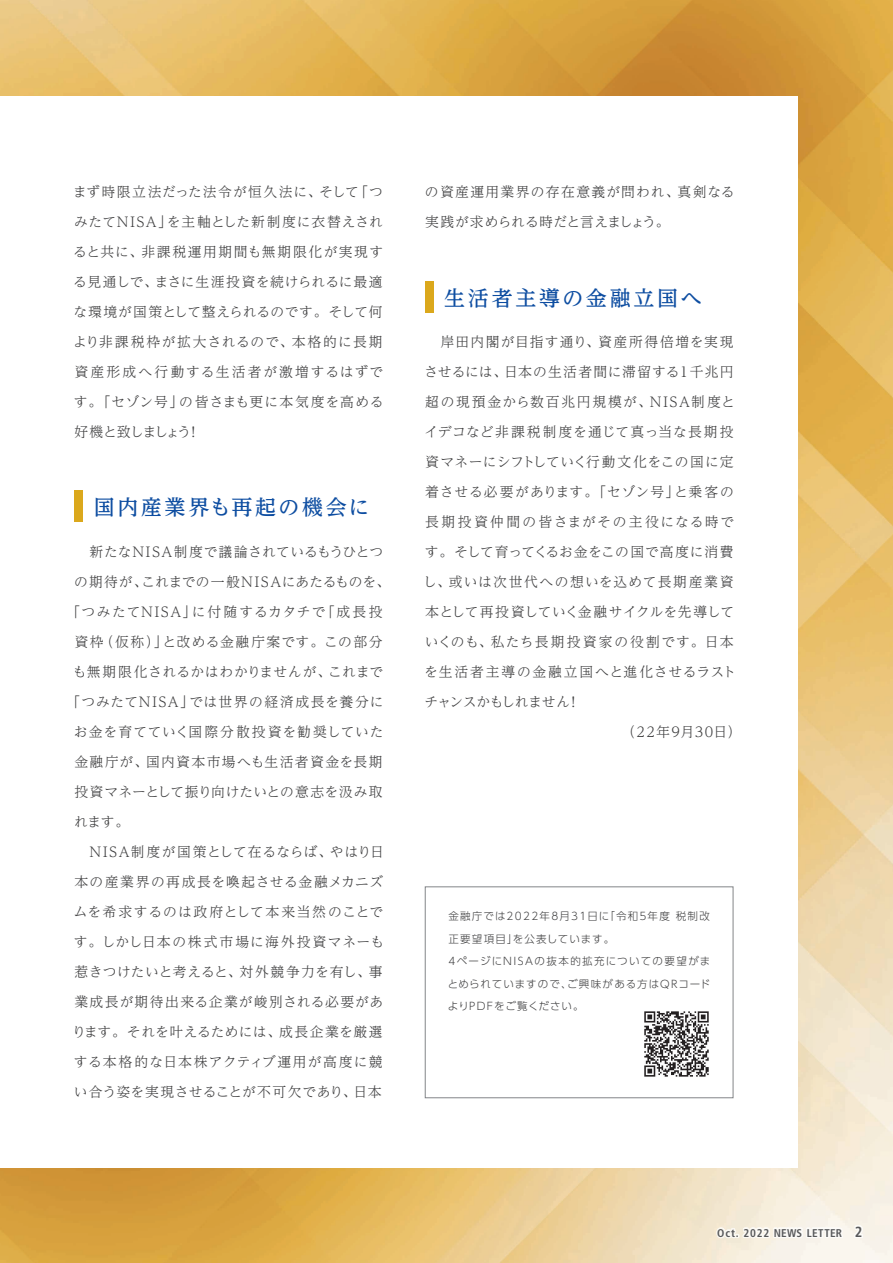
<style>
.page{position:relative;width:893px;height:1263px;background:#fff}
.page>*{position:absolute;margin:0;border:0;box-sizing:border-box;transform-origin:0 0}
.t1{font:500 21px "UD Reimin Pro";letter-spacing:.13em;color:#0d4da1}
.t2{font:700 condensed 14.7px "Frutiger";color:#57585a}
.t3{font:300 13.8px/30px "UD Reimin Pro";letter-spacing:.065em;color:#3e3e3f}
.t4{font:300 13.8px/30px "UD Reimin Pro";letter-spacing:.1em;color:#3e3e3f}
.t5{font:300 13.8px/30px "UD Reimin Pro";letter-spacing:.03em;color:#3e3e3f}
.t6{font:300 13.8px/30px "UD Reimin Pro";letter-spacing:.09em;color:#3e3e3f;text-align:right}
.t7{font:300 13.8px "UD Reimin Pro";letter-spacing:.025em;color:#3e3e3f}
.t8{font:300 13.8px "UD Reimin Pro";letter-spacing:.01em;color:#3e3e3f}
.t9{font:300 13.8px "UD Reimin Pro";letter-spacing:.12em;color:#3e3e3f}
.t10{font:300 13.8px "UD Reimin Pro";letter-spacing:.095em;color:#3e3e3f}
.t11{font:300 13.8px "UD Reimin Pro";letter-spacing:.13em;color:#3e3e3f}
.t12{font:300 13.8px "UD Reimin Pro";letter-spacing:.035em;color:#3e3e3f}
.t13{font:300 13.8px "UD Reimin Pro";letter-spacing:.105em;color:#3e3e3f}
.t14{font:300 13.8px "UD Reimin Pro";letter-spacing:.085em;color:#3e3e3f}
.t15{font:300 13.8px "UD Reimin Pro";letter-spacing:.04em;color:#3e3e3f}
.t16{font:300 13.8px "UD Reimin Pro";letter-spacing:-.03em;color:#3e3e3f}
.t17{font:300 13.8px "UD Reimin Pro";letter-spacing:-.065em;color:#3e3e3f}
.t18{font:300 13.8px "UD Reimin Pro";letter-spacing:-.145em;color:#3e3e3f}
.t19{font:700 condensed 11.25px "Frutiger";letter-spacing:.04em;color:#57585a}
.t20{font:300 10.5px/22.5px "UD Shin Go Pro";letter-spacing:.105em;color:#3e3e3f}
.t21{font:300 10.5px "UD Shin Go Pro";letter-spacing:.135em;color:#3e3e3f}
.t22{font:300 10.5px/22.5px "UD Shin Go Pro";letter-spacing:.08em;color:#3e3e3f}
</style>
<div class="page">
<img style="left:0;top:0;width:893px;height:1263px">
<div style="left:0;top:96px;width:797px;height:1071px;background:#fff"></div>
<div style="left:74px;top:490px;width:9px;height:32px;background:#dba81c"></div>
<div style="left:425px;top:281px;width:8px;height:32px;background:#dba81c"></div>
<div style="left:425px;top:886px;width:308px;height:212px;border:1px solid #838588"></div>
<img style="left:644px;top:1011px;width:65px;height:66px">
<svg style="left:716px;top:1227px;width:127px;height:11px"></svg>
<svg style="left:854px;top:1225px;width:9px;height:13px"></svg>
<p class="t3" style="left:167px;top:176px;width:218px;text-indent:-94px">まず時限立法だった法令が恒久法に、<br>を主軸とした新制度に衣替えされ</p>
<p class="t3" style="left:355px;top:176px;width:30px">「つ</p>
<p class="t3" style="left:319px;top:176px;width:41px">そして</p>
<p class="t3" style="left:74px;top:206px;width:99px">みたてNISA」</p>
<p class="t4" style="left:73px;top:236px;width:311px">ると共に、非課税運用期間も無期限化が実現す</p>
<p class="t15" style="left:155px;top:270px;width:229px">まさに生涯投資を続けられるに最適</p>
<p class="t3" style="left:73px;top:266px;width:86px">る見通しで、</p>
<p class="t7" style="left:74px;top:300px;width:311px">な環境が国策として整えられるのです。そして何</p>
<p class="t10" style="left:73px;top:331px;width:311px">より非課税枠が拡大されるので、本格的に長期</p>
<p class="t11" style="left:74px;top:361px;width:311px">資産形成へ行動する生活者が激増するはずで</p>
<p class="t3" style="left:179px;top:386px;width:206px">の皆さまも更に本気度を高める</p>
<p class="t3" style="left:74px;top:386px;width:111px">す。「セゾン号」</p>
<p class="t17" style="left:74px;top:421px;width:118px">好機と致しましょう</p>
<p class="t3" style="left:186px;top:416px;width:15px">!</p>
<h1 class="t1" style="left:94px;top:490px;width:277px">国内産業界も再起の機会に</h1>
<p class="t5" style="left:141px;top:536px;width:250px;text-indent:-67px">　新たなNISA制度で議論されているもうひとつこれまでの一般NISAにあたるものを、</p>
<p class="t3" style="left:74px;top:566px;width:75px">の期待が、</p>
<p class="t4" style="left:163px;top:596px;width:222px;text-indent:-96px">「つみたてNISA」<br>と改める金融庁案です。この部分</p>
<p class="t3" style="left:192px;top:596px;width:135px">に付随するカタチで</p>
<p class="t3" style="left:321px;top:596px;width:63px">「成長投</p>
<p class="t3" style="left:100px;top:626px;width:69px">（仮称）」</p>
<p class="t3" style="left:74px;top:626px;width:31px">資枠</p>
<p class="t3" style="left:189px;top:656px;width:196px;text-indent:-117px">も無期限化されるかはわかりませんが、<br>では世界の経済成長を養分に</p>
<p class="t3" style="left:328px;top:656px;width:57px">これまで</p>
<p class="t3" style="left:67px;top:686px;width:129px">「つみたてNISA」</p>
<p class="t3" style="left:74px;top:716px;width:311px">お金を育てていく国際分散投資を勧奨していた</p>
<p class="t13" style="left:74px;top:751px;width:310px">金融庁が、国内資本市場へも生活者資金を長期</p>
<p class="t8" style="left:74px;top:781px;width:310px">投資マネーとして振り向けたいとの意志を汲み取</p>
<p class="t3" style="left:74px;top:806px;width:57px">れます。</p>
<p class="t3" style="left:330px;top:836px;width:55px">やはり日</p>
<p class="t6" style="left:74px;top:836px;width:259px">　NISA制度が国策として在るならば、</p>
<p class="t3" style="left:74px;top:866px;width:311px">本の産業界の再成長を喚起させる金融メカニズ</p>
<p class="t6" style="left:74px;top:896px;width:311px">ムを希求するのは政府として本来当然のことで</p>
<p class="t10" style="left:74px;top:931px;width:312px">す。しかし日本の株式市場に海外投資マネーも</p>
<p class="t5" style="left:74px;top:956px;width:310px">惹きつけたいと考えると、対外競争力を有し、事</p>
<p class="t3" style="left:74px;top:986px;width:310px">業成長が期待出来る企業が峻別される必要があ</p>
<p class="t7" style="left:72px;top:1021px;width:312px">ります。それを叶えるためには、成長企業を厳選</p>
<p class="t14" style="left:74px;top:1051px;width:310px">する本格的な日本株アクティブ運用が高度に競</p>
<p class="t3" style="left:354px;top:1076px;width:30px">日本</p>
<p class="t7" style="left:74px;top:1081px;width:284px">い合う姿を実現させることが不可欠であり、</p>
<p class="t3" style="left:425px;top:176px;width:311px">の資産運用業界の存在意義が問われ、真剣なる実践が求められる時だと言えましょう。</p>
<h1 class="t1" style="left:444px;top:281px;width:259px">生活者主導の金融立国へ</h1>
<p class="t6" style="left:425px;top:326px;width:310px">　岸田内閣が目指す通り、資産所得倍増を実現<br>１千兆円</p>
<p class="t3" style="left:504px;top:356px;width:177px">日本の生活者間に滞留する</p>
<p class="t3" style="left:424px;top:356px;width:85px">させるには、</p>
<p class="t9" style="left:425px;top:391px;width:311px">超の現預金から数百兆円規模が、NISA制度と</p>
<p class="t3" style="left:424px;top:416px;width:311px">イデコなど非課税制度を通じて真っ当な長期投</p>
<p class="t12" style="left:425px;top:451px;width:310px">資マネーにシフトしていく行動文化をこの国に定</p>
<p class="t3" style="left:674px;top:476px;width:61px">と乗客の</p>
<p class="t3" style="left:425px;top:476px;width:256px">着させる必要があります。「セゾン号」</p>
<p class="t11" style="left:425px;top:511px;width:311px">長期投資仲間の皆さまがその主役になる時で</p>
<p class="t5" style="left:425px;top:536px;width:310px">す。そして育ってくるお金をこの国で高度に消費</p>
<p class="t4" style="left:423px;top:566px;width:312px">し、或いは次世代への想いを込めて長期産業資</p>
<p class="t8" style="left:425px;top:601px;width:311px">本として再投資していく金融サイクルを先導して</p>
<p class="t4" style="left:425px;top:626px;width:310px">いくのも、私たち長期投資家の役割です。日本</p>
<p class="t9" style="left:424px;top:661px;width:313px">を生活者主導の金融立国へと進化させるラスト</p>
<p class="t3" style="left:566px;top:686px;width:15px">!</p>
<p class="t16" style="left:425px;top:691px;width:147px">チャンスかもしれません</p>
<p class="t18" style="left:621px;top:721px;width:96px">（２２年９月３０</p>
<p class="t3" style="left:713px;top:716px;width:29px">日(</p>
<p class="t20" style="left:604px;top:904px;width:67px">「令和５年度</p>
<p class="t20" style="left:513px;top:904px;width:103px;text-indent:-65px">金融庁では2022年8月31日にを公表しています。</p>
<p class="t20" style="left:676px;top:904px;width:36px">税制改</p>
<p class="t20" style="left:448px;top:927px;width:71px">正要望項目」</p>
<p class="t21" style="left:448px;top:953px;width:264px">4ページにNISAの抜本的拡充についての要望がま</p>
<p class="t20" style="left:567px;top:972px;width:145px">ご興味がある方はQRコード</p>
<p class="t22" style="left:448px;top:972px;width:138px">とめられていますので、よりPDFをご覧ください。</p>
<p class="t19" style="left:717px;top:1226px;width:126px">Oct. 2022 NEWS LETTER</p>
<p class="t2" style="left:855px;top:1223px;width:9px">2</p>
</div>
